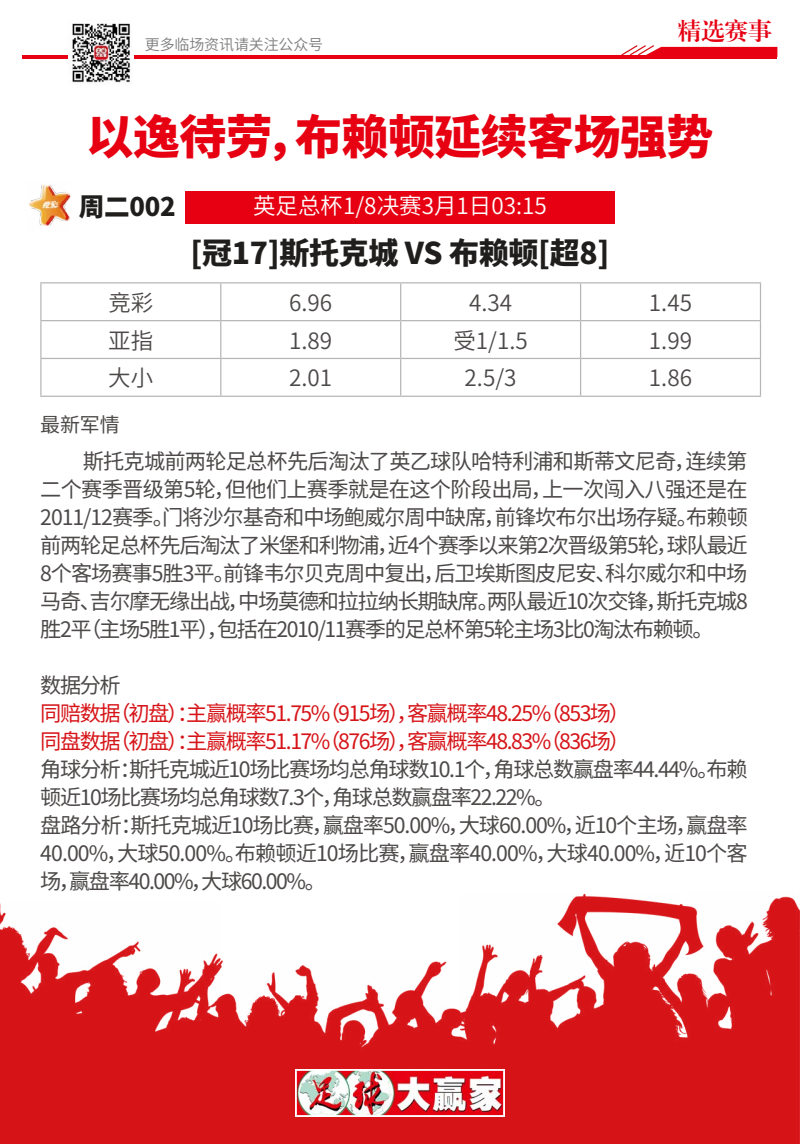
<style>
.page{position:relative;width:800px;height:1144px;background:#fff}
.page>*{position:absolute;margin:0;border:0;box-sizing:border-box;transform-origin:0 0}
.t1{font:900 46.88px "Noto Sans Hans";letter-spacing:-.01em;color:#e60012}
.t2{font:900 30px "Noto Sans Hans";letter-spacing:-.01em;color:#1f1e1d}
.t3{font:900 25.62px "Noto Sans Hans";letter-spacing:-.01em;color:#1f1e1d}
.t4{font:23.75px "CT Biao Song SJ";color:#e60012}
.t5{font:600 22.5px "Noto Sans Hans";color:#4c4948}
.t6{font:600 22.5px "Noto Sans Hans";color:#fff}
.t7{font:21.25px/28px "Noto Sans Hans";letter-spacing:-.065em;color:#4c4948;text-align:justify}
.t8{font:21.25px/28px "Noto Sans Hans";letter-spacing:-.07em;color:#d61418}
.t9{font:20px "Noto Sans Hans";color:#4c4948}
.t10{font:600 15px "Noto Sans Hans";letter-spacing:-.01em;color:#7d7d7d}
</style>
<div class="page">
<img style="left:0;top:893px;width:800px;height:251px">
<img style="left:298px;top:1072px;width:204px;height:42px">
<div style="left:295px;top:1069px;width:210px;height:48px;border:2px solid #fff"></div>
<hr style="left:22px;top:55px;width:755px;height:4px;background:#e60012">
<svg style="left:621px;top:45px;width:156px;height:10px"></svg>
<img style="left:68px;top:23px;width:66px;height:60px">
<div style="left:185px;top:191px;width:430px;height:33px;background:#e60012"></div>
<hr style="left:40px;top:282px;width:181px;height:1px;background:#b5b6b6">
<hr style="left:40px;top:283px;width:2px;height:37px;background:#b5b6b6">
<hr style="left:221px;top:282px;width:180px;height:1px;background:#b5b6b6">
<hr style="left:220px;top:283px;width:1px;height:37px;background:#b5b6b6">
<hr style="left:401px;top:282px;width:180px;height:1px;background:#b5b6b6">
<hr style="left:400px;top:283px;width:1px;height:37px;background:#b5b6b6">
<hr style="left:581px;top:282px;width:180px;height:1px;background:#b5b6b6">
<hr style="left:580px;top:283px;width:1px;height:37px;background:#b5b6b6">
<hr style="left:760px;top:283px;width:1px;height:37px;background:#b5b6b6">
<hr style="left:40px;top:320px;width:181px;height:1px;background:#b5b6b6">
<hr style="left:40px;top:321px;width:2px;height:37px;background:#b5b6b6">
<hr style="left:221px;top:320px;width:180px;height:1px;background:#b5b6b6">
<hr style="left:220px;top:321px;width:1px;height:37px;background:#b5b6b6">
<hr style="left:401px;top:320px;width:180px;height:1px;background:#b5b6b6">
<hr style="left:400px;top:321px;width:1px;height:37px;background:#b5b6b6">
<hr style="left:581px;top:320px;width:180px;height:1px;background:#b5b6b6">
<hr style="left:580px;top:321px;width:1px;height:37px;background:#b5b6b6">
<hr style="left:760px;top:321px;width:1px;height:37px;background:#b5b6b6">
<hr style="left:40px;top:358px;width:181px;height:1px;background:#b5b6b6">
<hr style="left:40px;top:359px;width:2px;height:37px;background:#b5b6b6">
<hr style="left:221px;top:358px;width:180px;height:1px;background:#b5b6b6">
<hr style="left:220px;top:359px;width:1px;height:37px;background:#b5b6b6">
<hr style="left:401px;top:358px;width:180px;height:1px;background:#b5b6b6">
<hr style="left:400px;top:359px;width:1px;height:37px;background:#b5b6b6">
<hr style="left:581px;top:358px;width:180px;height:1px;background:#b5b6b6">
<hr style="left:580px;top:359px;width:1px;height:37px;background:#b5b6b6">
<hr style="left:760px;top:359px;width:1px;height:37px;background:#b5b6b6">
<hr style="left:40px;top:396px;width:181px;height:1px;background:#b5b6b6">
<hr style="left:221px;top:396px;width:180px;height:1px;background:#b5b6b6">
<hr style="left:401px;top:396px;width:180px;height:1px;background:#b5b6b6">
<hr style="left:581px;top:396px;width:180px;height:1px;background:#b5b6b6">
<img style="left:29px;top:184px;width:42px;height:42px">
<p class="t10" style="left:145px;top:36px;width:180px">更多临场资讯请关注公众号</p>
<p class="t4" style="left:678px;top:19px;width:96px">精选赛事</p>
<h1 class="t1" style="left:87px;top:110px;width:628px">以逸待劳，布赖顿延续客场强势</h1>
<p class="t6" style="left:253px;top:193px;width:295px">英足总杯1/8决赛3月1日03:15</p>
<h2 class="t2" style="left:191px;top:236px;width:420px">[冠17]斯托克城 VS 布赖顿[超8]</h2>
<p class="t5" style="left:108px;top:290px;width:46px">竞彩</p>
<p class="t5" style="left:289px;top:290px;width:45px">6.96</p>
<p class="t5" style="left:469px;top:290px;width:45px">4.34</p>
<p class="t5" style="left:649px;top:290px;width:45px">1.45</p>
<p class="t5" style="left:108px;top:328px;width:46px">亚指</p>
<p class="t5" style="left:289px;top:328px;width:45px">1.89</p>
<p class="t5" style="left:453px;top:328px;width:76px">受1/1.5</p>
<p class="t5" style="left:649px;top:328px;width:45px">1.99</p>
<p class="t5" style="left:108px;top:365px;width:46px">大小</p>
<p class="t5" style="left:289px;top:365px;width:45px">2.01</p>
<p class="t5" style="left:465px;top:365px;width:53px">2.5/3</p>
<p class="t5" style="left:649px;top:365px;width:45px">1.86</p>
<p class="t3" style="left:79px;top:192px;width:99px">周二002</p>
<p class="t9" style="left:40px;top:413px;width:81px">最新军情</p>
<p class="t7" style="left:40px;top:447px;width:709px;text-indent:42px">斯托克城前两轮足总杯先后淘汰了英乙球队哈特利浦和斯蒂文尼奇，连续第二个赛季晋级第5轮，但他们上赛季就是在这个阶段出局，上一次闯入八强还是在2011/12赛季。门将沙尔基奇和中场鲍威尔周中缺席，前锋坎布尔出场存疑。布赖顿前两轮足总杯先后淘汰了米堡和利物浦，近4个赛季以来第2次晋级第5轮，球队最近8个客场赛事5胜3平。前锋韦尔贝克周中复出，后卫埃斯图皮尼安、科尔威尔和中场马奇、吉尔摩无缘出战，中场莫德和拉拉纳长期缺席。两队最近10次交锋，斯托克城8胜2平（主场5胜1平），包括在2010/11赛季的足总杯第5轮主场3比0淘汰布赖顿。</p>
<p class="t7" style="left:40px;top:671px;width:82px">数据分析</p>
<p class="t8" style="left:40px;top:700px;width:591px">同赔数据（初盘）：主赢概率51.75%（915场），客赢概率48.25%（853场）同盘数据（初盘）：主赢概率51.17%（876场），客赢概率48.83%（836场）</p>
<p class="t7" style="left:40px;top:756px;width:709px;text-align:left">角球分析：斯托克城近10场比赛场均总角球数10.1个，角球总数赢盘率44.44%。布赖顿近10场比赛场均总角球数7.3个，角球总数赢盘率22.22%。<br>盘路分析：斯托克城近10场比赛，赢盘率50.00%，大球60.00%，近10个主场，赢盘率40.00%，大球50.00%。布赖顿近10场比赛，赢盘率40.00%，大球40.00%，近10个客场，赢盘率40.00%，大球60.00%。</p>
</div>
